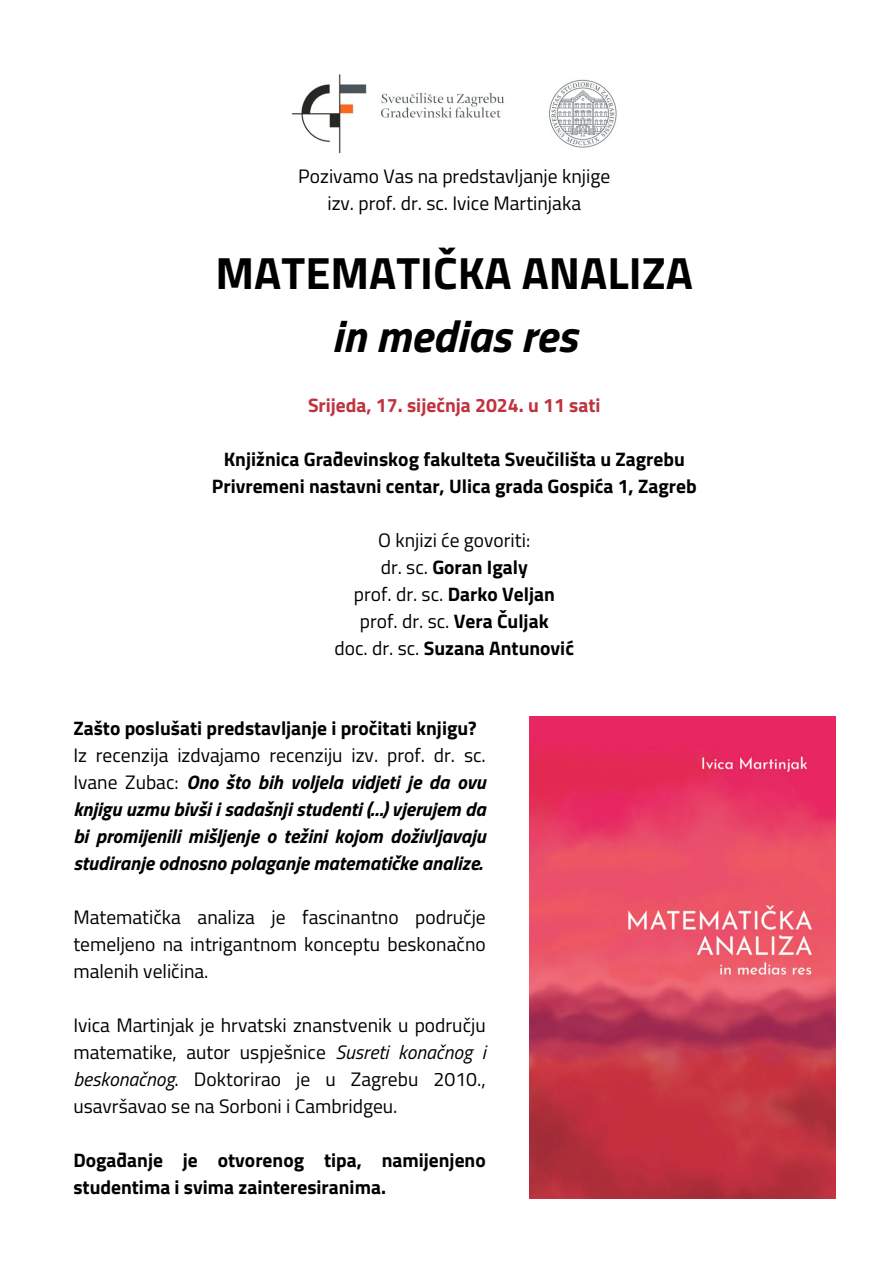
<style>
.page{position:relative;width:893px;height:1263px;background:#fff}
.page>*{position:absolute;margin:0;border:0;box-sizing:border-box;transform-origin:0 0}
.t1{font:700 45.22px "Titillium Web";color:#000}
.t2{font:italic 700 45.22px "Titillium Web";color:#000}
.t3{font:19.5px/27px "Titillium Web";color:#000;text-align:justify}
.t4{font:700 19.5px/27px "Titillium Web";color:#000}
.t5{font:italic 700 19.5px/27px "Titillium Web";color:#000;text-align:justify}
.t6{font:700 19.5px "Titillium Web";color:#be333f}
.s1{font-weight:400}
.s2{font-weight:700}
.s3{font-weight:400;font-style:normal}
.s4{font-style:italic}
</style>
<div class="page">
<img style="left:529px;top:716px;width:306px;height:482px">
<img style="left:291px;top:74px;width:326px;height:80px">
<p class="t3" style="left:298px;top:163px;width:313px">Pozivamo Vas na predstavljanje knjige</p>
<p class="t3" style="left:327px;top:190px;width:255px">izv. prof. dr. sc. Ivice Martinjaka</p>
<p class="t1" style="left:215px;top:237px;width:479px">MATEMATIČKA ANALIZA</p>
<p class="t2" style="left:332px;top:300px;width:247px">in medias res</p>
<p class="t6" style="left:308px;top:390px;width:294px">Srijeda, 17. siječnja 2024. u 11 sati</p>
<p class="t4" style="left:224px;top:445px;width:462px">Knjižnica Građevinskog fakulteta Sveučilišta u Zagrebu</p>
<p class="t4" style="left:212px;top:472px;width:486px">Privremeni nastavni centar, Ulica grada Gospića 1, Zagreb</p>
<p class="t3" style="left:378px;top:526px;width:153px">O knjizi će govoriti:</p>
<p class="t4" style="left:381px;top:553px;width:149px"><span class="s1">dr. sc.</span> Goran Igaly</p>
<p class="t3" style="left:354px;top:580px;width:202px">prof. dr. sc. <span class="s2">Darko Veljan</span></p>
<p class="t3" style="left:360px;top:607px;width:190px">prof. dr. sc. <span class="s2">Vera Čuljak</span></p>
<p class="t4" style="left:334px;top:634px;width:241px"><span class="s1">doc. dr. sc.</span> Suzana Antunović</p>
<p class="t4" style="left:73px;top:714px;width:405px">Zašto poslušati predstavljanje i pročitati knjigu?</p>
<p class="t5" style="left:73px;top:741px;width:414px"><span class="s3">Iz recenzija izdvajamo recenziju izv. prof. dr. sc.<br>Ivane Zubac:</span> Ono što bih voljela vidjeti je da ovu knjigu uzmu bivši i sadašnji studenti (…) vjerujem da bi promijenili mišljenje o težini kojom doživljavaju studiranje odnosno polaganje matematičke analize.</p>
<p class="t3" style="left:73px;top:903px;width:414px">Matematička analiza je fascinantno područje temeljeno na intrigantnom konceptu beskonačno malenih veličina.</p>
<p class="t3" style="left:73px;top:1011px;width:414px">Ivica Martinjak je hrvatski znanstvenik u području matematike, autor uspješnice <span class="s4">Susreti konačnog i beskonačnog</span>. Doktorirao je u Zagrebu 2010., usavršavao se na Sorboni i Cambridgeu.</p>
<p class="t4" style="left:73px;top:1146px;width:414px">Događanje je otvorenog tipa, namijenjeno studentima i svima zainteresiranima.</p>
</div>
